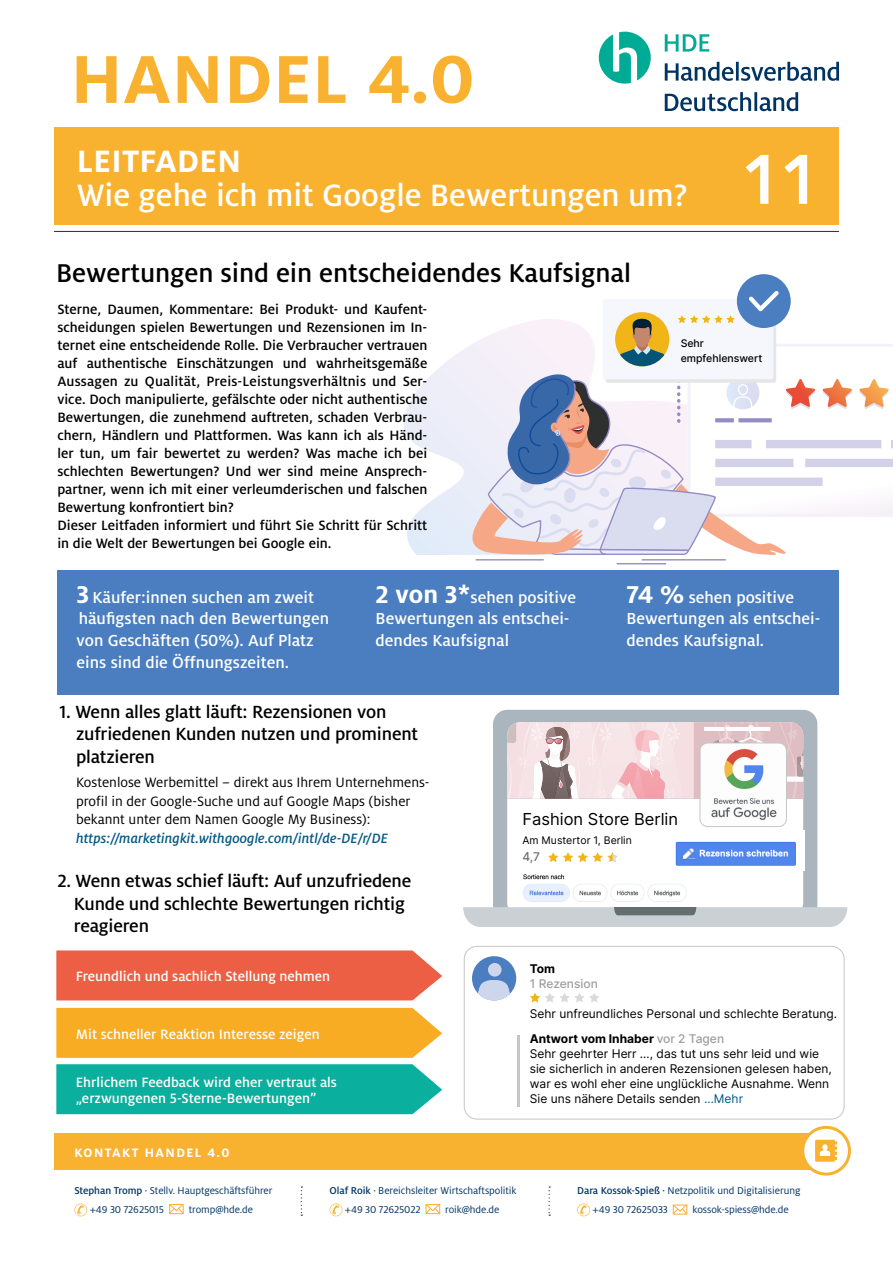
<style>
.page{position:relative;width:893px;height:1263px;background:#fff}
.page>*{position:absolute;margin:0;border:0;box-sizing:border-box;transform-origin:0 0}
.t1{font:700 75px "Milo OT";letter-spacing:.01em;color:#f9b230}
.t2{font:600 69.15px "Avenir Next";color:#fff}
.t3{font:500 34.2px "Milo OT";color:#fff}
.t4{font:700 34.2px "Milo OT";letter-spacing:.01em;color:#fff}
.t5{font:500 28.5px "Milo OT";letter-spacing:-.005em;color:#000}
.t6{font:500 19.5px/22.5px "Milo OT";letter-spacing:-.01em;color:#000}
.t7{font:500 17.7px/21.8px "Milo OT";color:#fff}
.t8{font:16.5px "Inter";color:#000}
.t9{font:500 15px/18px "Milo OT";color:#000}
.t10{font:500 15px/16.5px "Milo OT";color:#fff}
.t11{font:15px/18.8px "Milo OT";color:#000}
.t12{font:italic 500 15px "Milo OT";color:#005986}
.t13{font:700 13.5px "Milo OT";letter-spacing:.1em;color:#fff}
.t14{font:12px/15px "Inter";color:#000}
.t15{font:500 12px "Inter";color:#9d9d9c}
.t16{font:500 12px "Inter";color:#706f6f}
.t17{font:700 12px "Inter";color:#000}
.t18{font:10.95px/18.9px "Milo OT";letter-spacing:-.005em;color:#003463}
.t19{font:10.5px "Inter";color:#000}
.t20{font:500 10.5px/15px "Inter";color:#000}
.s1{font-weight:700;font-size:27px}
.s2{font-weight:700}
.s3{font-weight:500;color:#9d9d9c}
.s4{color:#005986}
.s5{font-weight:500}
</style>
<div class="page">
<div style="left:493px;top:710px;width:324px;height:212px;background:#abb5bd;border-radius:14px"></div>
<div style="left:507px;top:722px;width:296px;height:194px;background:#fff;border-radius:13px"></div>
<svg style="left:507px;top:722px;width:296px;height:77px;background:#e7d0d3"></svg>
<svg style="left:463px;top:907px;width:384px;height:20px;background:#c3c8cc"></svg>
<img style="left:523px;top:874px;width:164px;height:28px">
<img style="left:675px;top:831px;width:129px;height:39px">
<svg style="left:548px;top:852px;width:70px;height:10px"></svg>
<img style="left:700px;top:743px;width:86px;height:82px">
<div style="left:700px;top:743px;width:87px;height:84px;border:1px solid #c6c6c6;border-radius:8px"></div>
<svg style="left:403px;top:346px;width:67px;height:209px"></svg>
<hr style="left:642px;top:559px;width:83px;height:1px;background:#928dc4">
<hr style="left:617px;top:563px;width:49px;height:1px;background:#928dc4">
<hr style="left:476px;top:559px;width:67px;height:1px;background:#928dc4">
<div style="left:737px;top:274px;width:54px;height:54px;background:#4a7ec0;border-radius:50%"></div>
<svg style="left:470px;top:291px;width:423px;height:264px"></svg>
<div style="left:56px;top:950px;width:386px;height:50px;background:#ec5f44"></div>
<div style="left:56px;top:1008px;width:386px;height:50px;background:#f8ac23"></div>
<div style="left:56px;top:1064px;width:386px;height:50px;background:#0ab09d"></div>
<div style="left:54px;top:128px;width:785px;height:97px;background:#f9b230"></div>
<svg style="left:665px;top:92px;width:133px;height:19px"></svg>
<svg style="left:665px;top:62px;width:174px;height:19px"></svg>
<svg style="left:665px;top:34px;width:44px;height:18px"></svg>
<svg style="left:599px;top:32px;width:52px;height:52px"></svg>
<div style="left:54px;top:1133px;width:779px;height:37px;background:#f9b230"></div>
<svg style="left:804px;top:1125px;width:47px;height:51px"></svg>
<svg style="left:74px;top:1203px;width:13px;height:13px"></svg>
<svg style="left:169px;top:1204px;width:15px;height:11px"></svg>
<svg style="left:330px;top:1203px;width:12px;height:13px"></svg>
<svg style="left:425px;top:1204px;width:16px;height:11px"></svg>
<svg style="left:577px;top:1203px;width:13px;height:13px"></svg>
<svg style="left:672px;top:1204px;width:16px;height:11px"></svg>
<svg style="left:549px;top:1186px;width:1px;height:30px"></svg>
<svg style="left:301px;top:1186px;width:1px;height:30px"></svg>
<hr style="left:54px;top:231px;width:785px;height:1px;background:#003463">
<div style="left:464px;top:946px;width:380px;height:173px;border:1px solid #c6c6c6;border-radius:13px"></div>
<hr style="left:517px;top:1035px;width:2px;height:72px;background:#c6c6c6">
<div style="left:472px;top:956px;width:44px;height:44px;background:#4a7ec0;border-radius:50%"></div>
<div style="left:488px;top:963px;width:14px;height:13px;background:#ced6ee;border-radius:50%"></div>
<svg style="left:478px;top:980px;width:32px;height:20px"></svg>
<svg style="left:530px;top:992px;width:69px;height:10px"></svg>
<div style="left:57px;top:570px;width:782px;height:124px;background:#4a7ec0"></div>
<h1 class="t1" style="left:71px;top:37px;width:405px">HANDEL 4.0</h1>
<h3 class="t4" style="left:77px;top:142px;width:166px">LEITFADEN</h3>
<h3 class="t3" style="left:77px;top:177px;width:612px">Wie gehe ich mit Google Bewertungen um?</h3>
<h3 class="t5" style="left:56px;top:257px;width:576px">Bewertungen sind ein entscheidendes Kaufsignal</h3>
<h2 class="t2" style="left:741px;top:120px;width:82px">11</h2>
<p class="t9" style="left:57px;top:300px;width:371px">Sterne, Daumen, Kommentare: Bei Produkt- und Kaufent&shy;scheidungen spielen Bewertungen und Rezensionen im In&shy;ternet eine entscheidende Rolle. Die Verbraucher vertrauen auf authentische Einschätzungen und wahrheitsgemäße Aussagen zu Qualität, Preis-Leistungsverhältnis und Ser&shy;vice. Doch manipulierte, gefälschte oder nicht authentische Bewertungen, die zunehmend auftreten, schaden Verbrau&shy;chern, Händlern und Plattformen. Was kann ich als Händ&shy;ler tun, um fair bewertet zu werden? Was mache ich bei schlechten Bewertungen? Und wer sind meine Ansprech&shy;partner, wenn ich mit einer verleumderischen und falschen Bewertung konfrontiert bin?<br>Dieser Leitfaden informiert und führt Sie Schritt für Schritt in die Welt der Bewertungen bei Google ein.</p>
<p class="t20" style="left:681px;top:336px;width:83px">Sehr empfehlenswert</p>
<p class="t7" style="left:376px;top:586px;width:202px"><span class="s1">2 von 3*</span>sehen positive<br>Bewertungen als entschei&shy;dendes Kaufsignal</p>
<p class="t7" style="left:77px;top:586px;width:254px"><span class="s1">3</span> Käufer:innen suchen am zweit häufigsten nach den Bewertungen von Geschäften (50%). Auf Platz eins sind die Öffnungszeiten.</p>
<p class="t7" style="left:626px;top:586px;width:195px"><span class="s1">74 %</span> sehen positive<br>Bewertungen als entschei&shy;dendes Kaufsignal.</p>
<h3 class="t6" style="left:76px;top:701px;width:344px;text-indent:-16px">1. Wenn alles glatt läuft: Rezensionen von zufriedenen Kunden nutzen und prominent platzieren</h3>
<p class="t11" style="left:76px;top:773px;width:355px">Kostenlose Werbemittel – direkt aus Ihrem Unternehmens&shy;profil in der Google-Suche und auf Google Maps (bisher bekannt unter dem Namen Google My Business):</p>
<p class="t12" style="left:76px;top:830px;width:313px">https://marketingkit.withgoogle.com/intl/de-DE/r/DE</p>
<h3 class="t6" style="left:74px;top:870px;width:339px;text-indent:-16px">2. Wenn etwas schief läuft: Auf unzufriedene<br>Kunde und schlechte Bewertungen richtig reagieren</h3>
<p class="t10" style="left:76px;top:968px;width:256px">Freundlich und sachlich Stellung nehmen</p>
<p class="t10" style="left:76px;top:1026px;width:245px">Mit schneller Reaktion Interesse zeigen</p>
<p class="t10" style="left:76px;top:1074px;width:263px">Ehrlichem Feedback wird eher vertraut als „erzwungenen 5-Sterne-Bewertungen”</p>
<p class="t8" style="left:522px;top:807px;width:157px">Fashion Store Berlin</p>
<p class="t19" style="left:522px;top:832px;width:111px">Am Mustertor 1, Berlin</p>
<p class="t16" style="left:522px;top:848px;width:19px">4,7</p>
<p class="t17" style="left:530px;top:959px;width:27px">Tom</p>
<p class="t15" style="left:530px;top:974px;width:70px">1 Rezension</p>
<p class="t14" style="left:530px;top:1005px;width:309px">Sehr unfreundliches Personal und schlechte Beratung.</p>
<p class="t14" style="left:530px;top:1031px;width:303px"><span class="s2">Antwort vom Inhaber</span> <span class="s3">vor 2 Tagen<br></span>Sehr geehrter Herr …, das tut uns sehr leid und wie sie sicherlich in anderen Rezensionen gelesen haben, war es wohl eher eine unglückliche Ausnahme. Wenn Sie uns nähere Details senden <span class="s4">…Mehr</span></p>
<p class="t13" style="left:74px;top:1145px;width:157px">KONTAKT HANDEL 4.0</p>
<p class="t18" style="left:90px;top:1182px;width:184px;text-indent:-15px"><span class="s5">Stephan Tromp</span> · Stellv. Hauptgeschäftsführer +49 30 72625015</p>
<p class="t18" style="left:189px;top:1200px;width:66px">tromp@hde.de</p>
<p class="t18" style="left:345px;top:1182px;width:173px;text-indent:-15px"><span class="s5">Olaf Roik</span> · Bereichsleiter Wirtschaftspolitik +49 30 72625022</p>
<p class="t18" style="left:445px;top:1200px;width:56px">roik@hde.de</p>
<p class="t18" style="left:593px;top:1182px;width:209px;text-indent:-15px"><span class="s5">Dara Kossok-Spieß</span> · Netzpolitik und Digitalisierung +49 30 72625033</p>
<p class="t18" style="left:692px;top:1200px;width:98px">kossok-spiess@hde.de</p>
</div>
